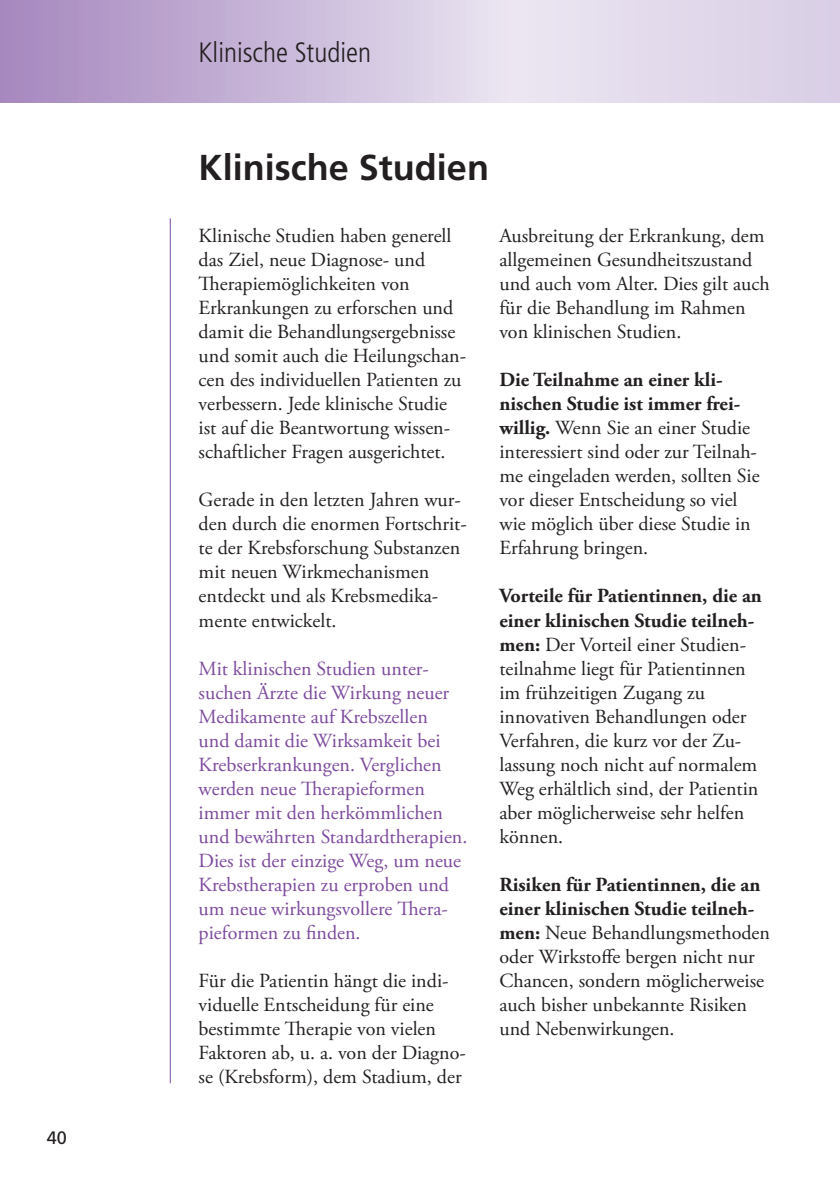
<style>
.page{position:relative;width:840px;height:1191px;background:#fff}
.page>*{position:absolute;margin:0;border:0;box-sizing:border-box;transform-origin:0 0}
.t1{font:700 36px "Frutiger LT Std";color:#231f20}
.t2{font:300 condensed 28px "Frutiger LT Std";color:#231f20}
.t3{font:20px/24px "Adobe Garamond Pro";color:#231f20}
.t4{font:20px/24px "Adobe Garamond Pro";color:#7c4a9d}
.t5{font:18px "Frutiger LT Std";color:#231f20}
.s1{font-weight:700}
</style>
<div class="page">
<hr style="left:170px;top:218px;width:1px;height:865px;background:#7c4a9d">
<svg style="left:0;top:0;width:839px;height:102px;background:#d1c3df"></svg>
<p class="t5" style="left:47px;top:1127px;width:22px">40</p>
<h2 class="t2" style="left:198px;top:36px;width:174px">Klinische Studien</h2>
<h1 class="t1" style="left:198px;top:146px;width:292px">Klinische Studien</h1>
<p class="t3" style="left:198px;top:225px;width:269px">Klinische Studien haben generell das Ziel, neue Diagnose- und Therapiemöglichkeiten von Erkrankungen zu erforschen und damit die Behandlungsergebnisse und somit auch die Heilungschan&shy;cen des individuellen Patienten zu verbessern. Jede klinische Studie ist auf die Beantwortung wissen&shy;schaftlicher Fragen ausgerichtet.</p>
<p class="t3" style="left:198px;top:489px;width:269px">Gerade in den letzten Jahren wur&shy;den durch die enormen Fortschrit&shy;te der Krebsforschung Substanzen mit neuen Wirkmechanismen entdeckt und als Krebsmedika&shy;mente entwickelt.</p>
<p class="t4" style="left:198px;top:657px;width:270px">Mit klinischen Studien unter&shy;suchen Ärzte die Wirkung neuer<br>Medikamente auf Krebszellen<br>und damit die Wirksamkeit bei<br>Krebserkrankungen. Verglichen werden neue Therapieformen immer mit den herkömmlichen und bewährten Standardtherapien.<br>Dies ist der einzige Weg, um neue<br>Krebstherapien zu erproben und um neue wirkungsvollere Thera&shy;pieformen zu finden.</p>
<p class="t3" style="left:198px;top:969px;width:268px">Für die Patientin hängt die indi&shy;viduelle Entscheidung für eine bestimmte Therapie von vielen<br>Faktoren ab, u. a. von der Diagno&shy;se (Krebsform), dem Stadium, der</p>
<p class="t3" style="left:499px;top:225px;width:272px">Ausbreitung der Erkrankung, dem allgemeinen Gesundheitszustand und auch vom Alter. Dies gilt auch für die Behandlung im Rahmen von klinischen Studien.</p>
<p class="t3" style="left:499px;top:369px;width:261px"><span class="s1">Die Teilnahme an einer kli&shy;nischen Studie ist immer frei&shy;willig.</span> Wenn Sie an einer Studie interessiert sind oder zur Teilnah&shy;me eingeladen werden, sollten Sie vor dieser Entscheidung so viel wie möglich über diese Studie in<br>Erfahrung bringen.</p>
<p class="t3" style="left:499px;top:585px;width:264px"><span class="s1">Vorteile für Patientinnen, die an einer klinischen Studie teilneh&shy;men:</span> Der Vorteil einer Studien&shy;teilnahme liegt für Patientinnen im frühzeitigen Zugang zu innovativen Behandlungen oder<br>Verfahren, die kurz vor der Zu&shy;lassung noch nicht auf normalem<br>Weg erhältlich sind, der Patientin aber möglicherweise sehr helfen können.</p>
<p class="t3" style="left:499px;top:873px;width:272px"><span class="s1">Risiken für Patientinnen, die an einer klinischen Studie teilneh&shy;men:</span> Neue Behandlungsmethoden oder Wirkstoffe bergen nicht nur<br>Chancen, sondern möglicherweise auch bisher unbekannte Risiken und Nebenwirkungen.</p>
</div>
